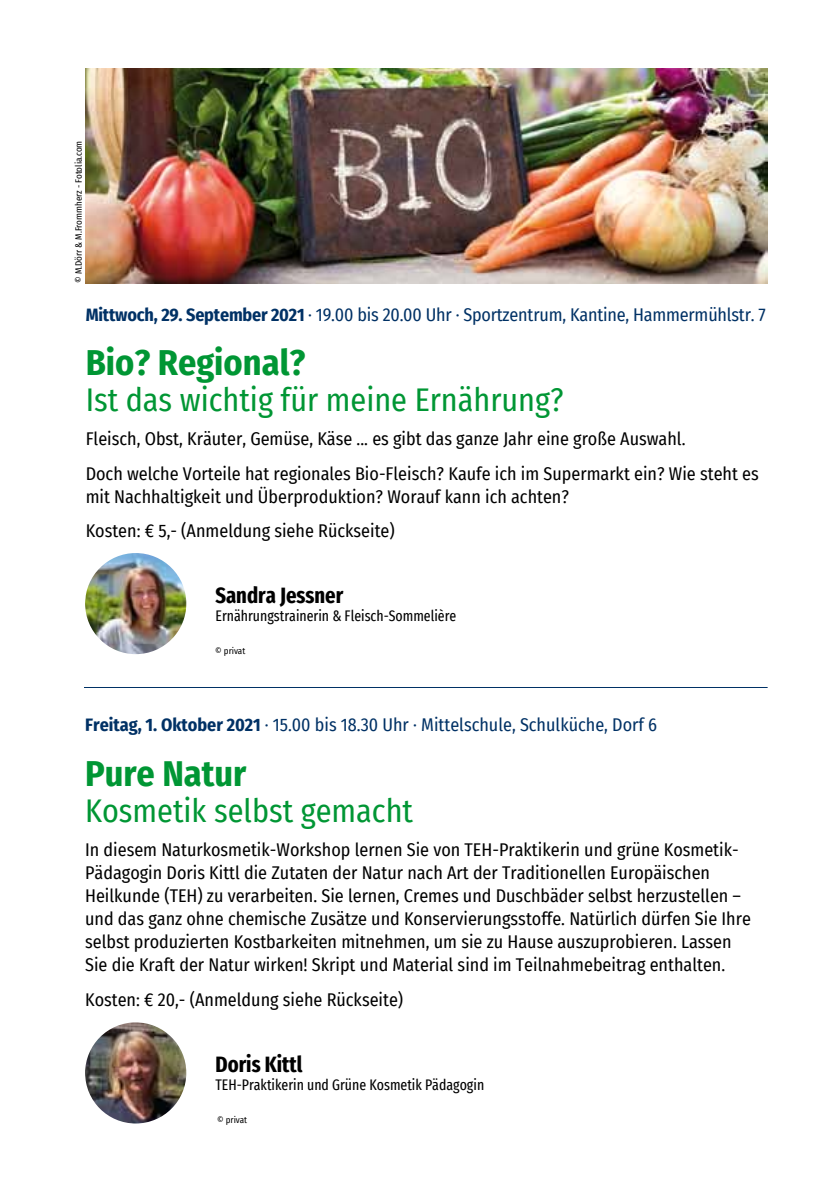
<style>
.page{position:relative;width:840px;height:1191px;background:#fff}
.page>*{position:absolute;margin:0;border:0;box-sizing:border-box;transform-origin:0 0}
.t1{font:700 36px "Fira Sans Condensed";color:#009634}
.t2{font:32px "Fira Sans Condensed";color:#009634}
.t3{font:700 extra-condensed 22.4px "Fira Sans";color:#000}
.t4{font:18px/23px "Fira Sans Condensed";color:#000}
.t5{font:18px "Fira Sans Condensed";letter-spacing:-.01em;color:#003165}
.t6{font:extra-condensed 15px "Fira Sans";color:#000}
.t7{font:9px "Fira Sans Condensed";color:#000}
.s1{font-weight:700}
</style>
<div class="page">
<hr style="left:84px;top:687px;width:683px;height:1px;background:#003165">
<img style="left:85px;top:553px;width:101px;height:101px;border-radius:51px">
<img style="left:85px;top:1022px;width:101px;height:101px;border-radius:51px">
<img style="left:85px;top:68px;width:682px;height:215px">
<p class="t7" style="left:72px;top:283px;width:144px;rotate:-90deg">© M.Dörr &amp; M.Frommherz - Fotolia.com</p>
<p class="t5" style="left:86px;top:301px;width:681px"><span class="s1">Mittwoch, 29. September 2021</span> · 19.00 bis 20.00 Uhr · Sportzentrum, Kantine, Hammermühlstr. 7</p>
<h1 class="t1" style="left:86px;top:332px;width:221px">Bio? Regional?</h1>
<h2 class="t2" style="left:86px;top:376px;width:479px">Ist das wichtig für meine Ernährung?</h2>
<p class="t4" style="left:86px;top:421px;width:674px;line-height:34.4px">Fleisch, Obst, Kräuter, Gemüse, Käse ... es gibt das ganze Jahr eine große Auswahl.<br>Doch welche Vorteile hat regionales Bio-Fleisch? Kaufe ich im Supermarkt ein? Wie steht es</p>
<p class="t4" style="left:86px;top:479px;width:484px;line-height:34.4px">mit Nachhaltigkeit und Überproduktion? Worauf kann ich achten?<br>Kosten: € 5,- (Anmeldung siehe Rückseite)</p>
<p class="t3" style="left:215px;top:576px;width:129px">Sandra Jessner</p>
<p class="t6" style="left:215px;top:604px;width:242px">Ernährungstrainerin &amp; Fleisch-Sommelière</p>
<p class="t7" style="left:215px;top:644px;width:32px">© privat</p>
<p class="t5" style="left:85px;top:711px;width:573px"><span class="s1">Freitag, 1. Oktober 2021</span> · 15.00 bis 18.30 Uhr · Mittelschule, Schulküche, Dorf 6</p>
<h1 class="t1" style="left:85px;top:743px;width:163px">Pure Natur</h1>
<h2 class="t2" style="left:85px;top:786px;width:329px">Kosmetik selbst gemacht</h2>
<p class="t4" style="left:85px;top:838px;width:667px">In diesem Naturkosmetik-Workshop lernen Sie von TEH-Praktikerin und grüne Kosmetik-Pädagogin Doris Kittl die Zutaten der Natur nach Art der Traditionellen Europäischen Heilkunde (TEH) zu verarbeiten. Sie lernen, Cremes und Duschbäder selbst herzustellen – und das ganz ohne chemische Zusätze und Konservierungsstoffe. Natürlich dürfen Sie Ihre selbst produzierten Kostbarkeiten mitnehmen, um sie zu Hause auszuprobieren. Lassen Sie die Kraft der Natur wirken! Skript und Material sind im Teilnahmebeitrag enthalten.</p>
<p class="t4" style="left:85px;top:987px;width:319px">Kosten: € 20,- (Anmeldung siehe Rückseite)</p>
<p class="t3" style="left:215px;top:1045px;width:88px">Doris Kittl</p>
<p class="t6" style="left:215px;top:1073px;width:270px">TEH-Praktikerin und Grüne Kosmetik Pädagogin</p>
<p class="t7" style="left:217px;top:1113px;width:32px">© privat</p>
</div>
